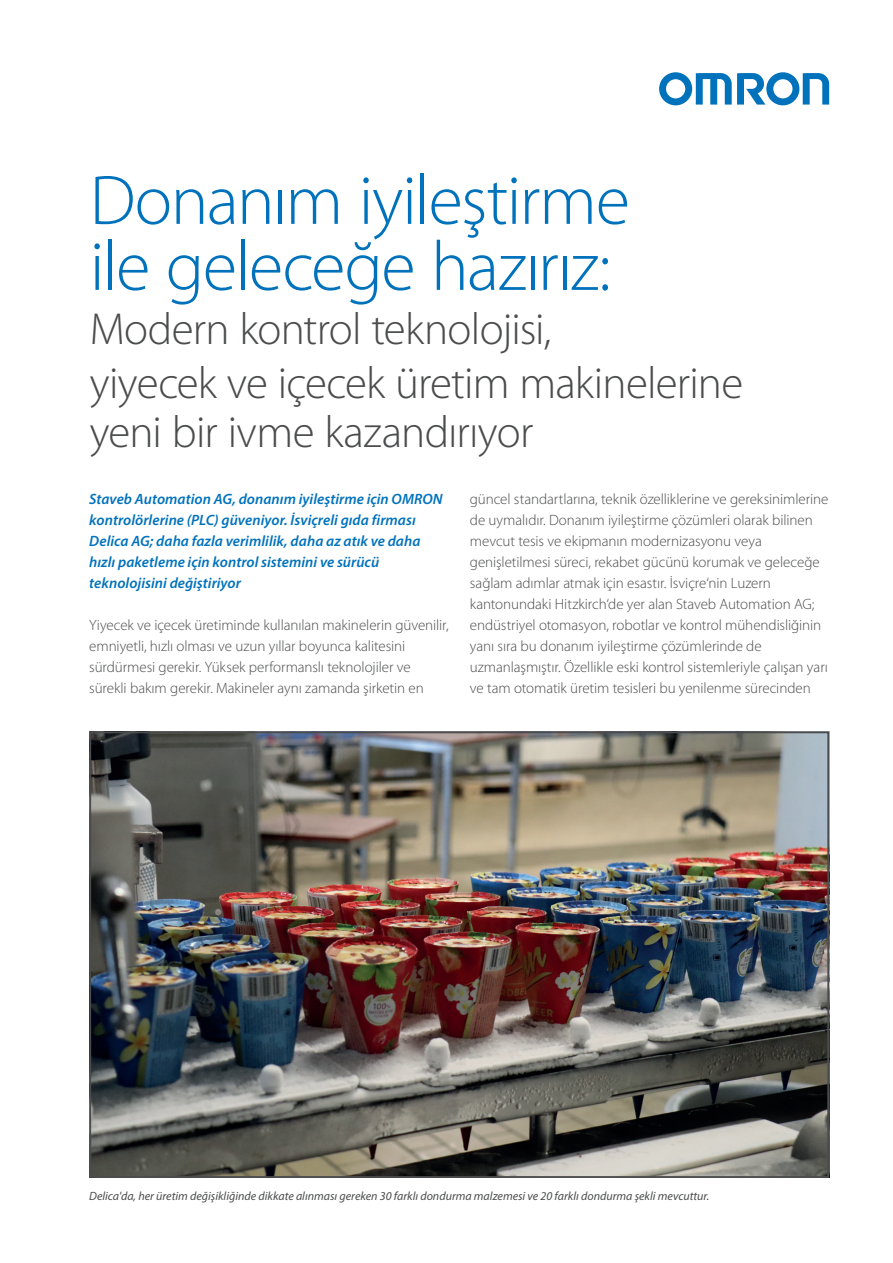
<style>
.page{position:relative;width:893px;height:1263px;background:#fff}
.page>*{position:absolute;margin:0;border:0;box-sizing:border-box;transform-origin:0 0}
.t1{font:300 70.5px/66px "Myriad Pro";letter-spacing:-.02em;color:#0072bc}
.t2{font:300 45px/54px "Myriad Pro";letter-spacing:-.015em;color:#4b4c4d}
.t3{font:300 15px/21px "Myriad Pro";letter-spacing:-.005em;color:#4b4c4d}
.t4{font:italic 600 15px/21px "Myriad Pro";letter-spacing:.005em;color:#0072bc}
.t5{font:italic 12px "Myriad Pro";color:#4b4c4d}
</style>
<div class="page">
<svg style="left:659px;top:72px;width:170px;height:33px"></svg>
<img style="left:92px;top:734px;width:734px;height:441px">
<div style="left:89px;top:731px;width:740px;height:447px;border:2px solid #4b4c4d"></div>
<h1 class="t1" style="left:90px;top:169px;width:542px">Donanım iyileştirme ile geleceğe hazırız:</h1>
<h2 class="t2" style="left:90px;top:303px;width:655px">Modern kontrol teknolojisi,<br>yiyecek ve içecek üretim makinelerine</h2>
<h2 class="t2" style="left:90px;top:406px;width:445px">yeni bir ivme kazandırıyor</h2>
<p class="t4" style="left:89px;top:488px;width:355px">Staveb Automation AG, donanım iyileştirme için OMRON kontrolörlerine (PLC) güveniyor. İsviçreli gıda firması Delica AG; daha fazla verimlilik, daha az atık ve daha hızlı paketleme için kontrol sistemini ve sürücü teknolojisini değiştiriyor</p>
<p class="t3" style="left:89px;top:615px;width:361px">Yiyecek ve içecek üretiminde kullanılan makinelerin güvenilir, emniyetli, hızlı olması ve uzun yıllar boyunca kalitesini sürdürmesi gerekir. Yüksek performanslı teknolojiler ve sürekli bakım gerekir. Makineler aynı zamanda şirketin en</p>
<p class="t3" style="left:470px;top:489px;width:360px">güncel standartlarına, teknik özelliklerine ve gereksinimlerine de uymalıdır. Donanım iyileştirme çözümleri olarak bilinen mevcut tesis ve ekipmanın modernizasyonu veya genişletilmesi süreci, rekabet gücünü korumak ve geleceğe sağlam adımlar atmak için esastır. İsviçre‘nin Luzern kantonundaki Hitzkirch‘de yer alan Staveb Automation AG; endüstriyel otomasyon, robotlar ve kontrol mühendisliğinin yanı sıra bu donanım iyileştirme çözümlerinde de uzmanlaşmıştır. Özellikle eski kontrol sistemleriyle çalışan yarı ve tam otomatik üretim tesisleri bu yenilenme sürecinden</p>
<p class="t5" style="left:89px;top:1188px;width:622px">Delica'da, her üretim değişikliğinde dikkate alınması gereken 30 farklı dondurma malzemesi ve 20 farklı dondurma şekli mevcuttur.</p>
</div>
